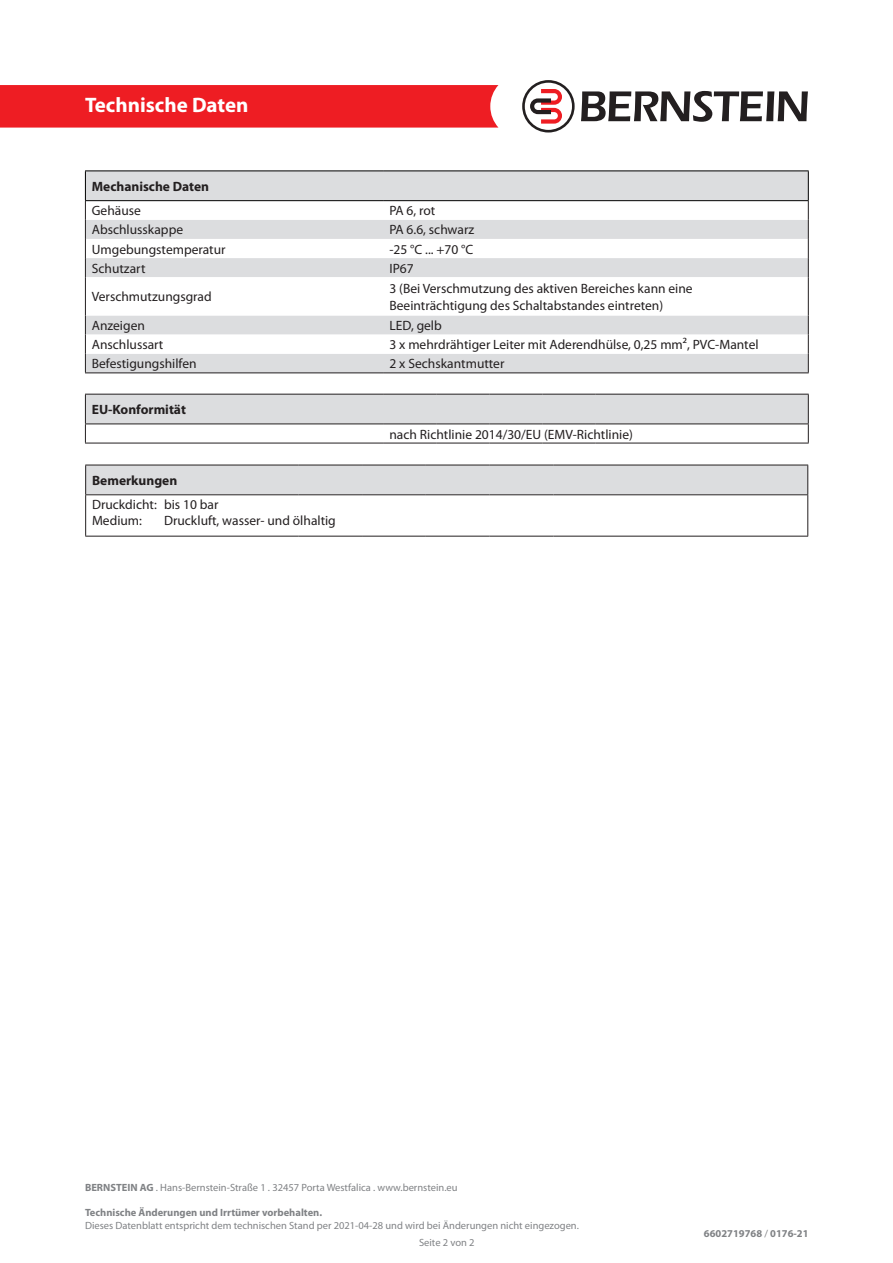
<style>
.page{position:relative;width:893px;height:1263px;background:#fff}
.page>*{position:absolute;margin:0;border:0;box-sizing:border-box;transform-origin:0 0}
.t1{font:700 21px "Myriad Pro";color:#fff}
.t2{font:13.5px/16.2px "Myriad Pro";color:#231f20}
.t3{font:700 13.5px "Myriad Pro";color:#231f20}
.t4{font:10.5px "Myriad Pro";color:#808285}
.t5{font:700 10.5px "Myriad Pro";color:#808285}
.s1{font-weight:700}
.s2{font-weight:400}
</style>
<div class="page">
<div style="left:0;top:85px;width:498px;height:43px;background:#ee1d23"></div>
<svg style="left:581px;top:91px;width:227px;height:31px"></svg>
<svg style="left:522px;top:80px;width:53px;height:53px"></svg>
<svg style="left:85px;top:395px;width:724px;height:48px"></svg>
<hr style="left:85px;top:394px;width:298px;height:1px;background:#231f20">
<hr style="left:383px;top:394px;width:53px;height:1px;background:#231f20">
<hr style="left:436px;top:394px;width:53px;height:1px;background:#231f20">
<hr style="left:489px;top:394px;width:54px;height:1px;background:#231f20">
<hr style="left:543px;top:394px;width:53px;height:1px;background:#231f20">
<hr style="left:596px;top:394px;width:213px;height:1px;background:#231f20">
<hr style="left:85px;top:423px;width:298px;height:1px;background:#231f20">
<hr style="left:383px;top:423px;width:53px;height:1px;background:#231f20">
<hr style="left:436px;top:423px;width:53px;height:1px;background:#231f20">
<hr style="left:489px;top:423px;width:54px;height:1px;background:#231f20">
<hr style="left:543px;top:423px;width:53px;height:1px;background:#231f20">
<hr style="left:596px;top:423px;width:213px;height:1px;background:#231f20">
<hr style="left:85px;top:443px;width:298px;height:1px;background:#231f20">
<hr style="left:383px;top:443px;width:53px;height:1px;background:#231f20">
<hr style="left:436px;top:443px;width:53px;height:1px;background:#231f20">
<hr style="left:489px;top:443px;width:54px;height:1px;background:#231f20">
<hr style="left:543px;top:443px;width:53px;height:1px;background:#231f20">
<hr style="left:596px;top:443px;width:213px;height:1px;background:#231f20">
<div style="left:86px;top:172px;width:722px;height:200px;background:#dcdddf"></div>
<svg style="left:86px;top:201px;width:722px;height:153px"></svg>
<hr style="left:85px;top:277px;width:1px;height:38px;background:#231f20">
<hr style="left:808px;top:277px;width:1px;height:38px;background:#231f20">
<svg style="left:85px;top:315px;width:1px;height:57px"></svg>
<svg style="left:808px;top:315px;width:1px;height:57px"></svg>
<hr style="left:85px;top:171px;width:298px;height:1px;background:#000">
<svg style="left:85px;top:171px;width:1px;height:106px"></svg>
<hr style="left:383px;top:171px;width:426px;height:1px;background:#000">
<svg style="left:808px;top:171px;width:1px;height:106px"></svg>
<hr style="left:85px;top:200px;width:298px;height:1px;background:#000">
<hr style="left:383px;top:200px;width:426px;height:1px;background:#000">
<hr style="left:85px;top:372px;width:298px;height:1px;background:#231f20">
<hr style="left:383px;top:372px;width:426px;height:1px;background:#231f20">
<div style="left:85px;top:466px;width:723px;height:28px;background:#dcdddf"></div>
<hr style="left:85px;top:495px;width:1px;height:41px;background:#231f20">
<hr style="left:807px;top:495px;width:1px;height:41px;background:#231f20">
<hr style="left:85px;top:465px;width:213px;height:1px;background:#231f20">
<hr style="left:298px;top:465px;width:64px;height:1px;background:#231f20">
<hr style="left:362px;top:465px;width:64px;height:1px;background:#231f20">
<hr style="left:426px;top:465px;width:64px;height:1px;background:#231f20">
<hr style="left:490px;top:465px;width:63px;height:1px;background:#231f20">
<hr style="left:553px;top:465px;width:255px;height:1px;background:#231f20">
<hr style="left:85px;top:494px;width:213px;height:1px;background:#231f20">
<hr style="left:298px;top:494px;width:64px;height:1px;background:#231f20">
<hr style="left:362px;top:494px;width:64px;height:1px;background:#231f20">
<hr style="left:426px;top:494px;width:64px;height:1px;background:#231f20">
<hr style="left:490px;top:494px;width:63px;height:1px;background:#231f20">
<hr style="left:553px;top:494px;width:255px;height:1px;background:#231f20">
<hr style="left:85px;top:536px;width:213px;height:1px;background:#231f20">
<hr style="left:298px;top:536px;width:64px;height:1px;background:#231f20">
<hr style="left:362px;top:536px;width:64px;height:1px;background:#231f20">
<hr style="left:426px;top:536px;width:64px;height:1px;background:#231f20">
<hr style="left:490px;top:536px;width:63px;height:1px;background:#231f20">
<hr style="left:553px;top:536px;width:255px;height:1px;background:#231f20">
<h1 class="t1" style="left:85px;top:91px;width:165px">Technische Daten</h1>
<p class="t3" style="left:92px;top:177px;width:119px">Mechanische Daten</p>
<p class="t2" style="left:92px;top:203px;width:51px">Gehäuse</p>
<p class="t2" style="left:389px;top:203px;width:47px">PA 6, rot</p>
<p class="t2" style="left:92px;top:222px;width:93px">Abschlusskappe</p>
<p class="t2" style="left:389px;top:222px;width:86px">PA 6.6, schwarz</p>
<p class="t2" style="left:92px;top:241px;width:135px">Umgebungstemperatur</p>
<p class="t2" style="left:389px;top:241px;width:85px">-25 °C ... +70 °C</p>
<p class="t2" style="left:92px;top:260px;width:55px">Schutzart</p>
<p class="t2" style="left:389px;top:260px;width:26px">IP67</p>
<p class="t2" style="left:92px;top:289px;width:121px">Verschmutzungsgrad</p>
<p class="t2" style="left:389px;top:280px;width:305px">3 (Bei Verschmutzung des aktiven Bereiches kann eine<br>Beeinträchtigung des Schaltabstandes eintreten)</p>
<p class="t2" style="left:92px;top:317px;width:55px">Anzeigen</p>
<p class="t2" style="left:389px;top:317px;width:54px">LED, gelb</p>
<p class="t2" style="left:92px;top:336px;width:73px">Anschlussart</p>
<p class="t2" style="left:389px;top:336px;width:371px">3 x mehrdrähtiger Leiter mit Aderendhülse, 0,25 mm², PVC-Mantel</p>
<p class="t2" style="left:92px;top:355px;width:106px">Befestigungshilfen</p>
<p class="t2" style="left:389px;top:355px;width:117px">2 x Sechskantmutter</p>
<p class="t3" style="left:92px;top:401px;width:96px">EU-Konformität</p>
<p class="t3" style="left:92px;top:472px;width:87px">Bemerkungen</p>
<p class="t2" style="left:92px;top:496px;width:128px">Druckdicht: bis 10 bar<br>Medium:</p>
<p class="t2" style="left:164px;top:512px;width:173px">Druckluft, wasser- und ölhaltig</p>
<p class="t2" style="left:389px;top:426px;width:245px">nach Richtlinie 2014/30/EU (EMV-Richtlinie)</p>
<p class="t4" style="left:85px;top:1181px;width:374px"><span class="s1">BERNSTEIN AG</span> . Hans-Bernstein-Straße 1 . 32457 Porta Westfalica . www.bernstein.eu</p>
<p class="t5" style="left:85px;top:1206px;width:239px">Technische Änderungen und Irrtümer vorbehalten.</p>
<p class="t4" style="left:85px;top:1219px;width:495px">Dieses Datenblatt entspricht dem technischen Stand per 2021-04-28 und wird bei Änderungen nicht eingezogen.</p>
<p class="t4" style="left:419px;top:1236px;width:57px">Seite 2 von 2</p>
<p class="t5" style="left:704px;top:1227px;width:106px">6602719768 <span class="s2">/</span> 0176-21</p>
</div>
